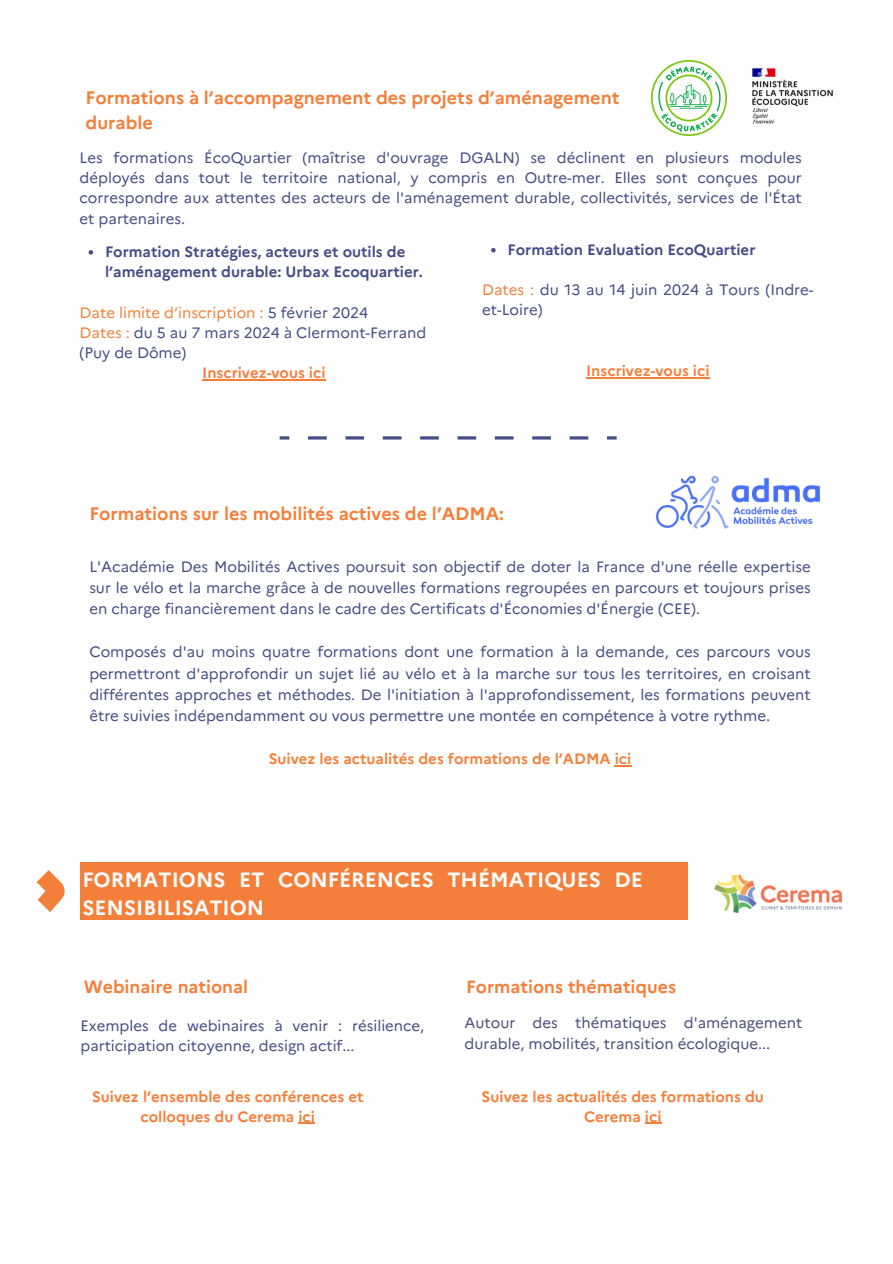
<style>
.page{position:relative;width:893px;height:1264px;background:#fff}
.page>*{position:absolute;margin:0;border:0;box-sizing:border-box;transform-origin:0 0}
.t1{font:700 20.7px/28.2px "Marianne";color:#fff}
.t2{font:700 18px/24.8px "Marianne";color:#f47f3b}
.t3{font:700 17.7px "Marianne";color:#f47f3b}
.t4{font:15px/20.2px "Marianne";color:#454d85}
.t5{font:700 15px/20.2px "Marianne";color:#454d85}
.t6{font:700 15px/20.2px "Marianne";color:#f57f3b;text-align:center}
.t7{font:700 15px "Marianne";color:#f47f3b}
.t8{font:15px/20.2px "Marianne";color:#494e7b}
.s1{color:#f47f3b}
.s2{color:#f57f3b}
</style>
<div class="page">
<img style="left:651px;top:60px;width:75px;height:76px">
<img style="left:656px;top:475px;width:164px;height:54px">
<svg style="left:279px;top:436px;width:337px;height:3px"></svg>
<img style="left:752px;top:68px;width:81px;height:56px">
<svg style="left:89px;top:250px;width:4px;height:4px"></svg>
<hr style="left:202px;top:379px;width:123px;height:1px;background:#f47f3b">
<svg style="left:491px;top:248px;width:4px;height:4px"></svg>
<hr style="left:586px;top:377px;width:123px;height:1px;background:#f47f3b">
<svg style="left:614px;top:765px;width:17px;height:1px"></svg>
<img style="left:714px;top:875px;width:127px;height:37px">
<svg style="left:37px;top:870px;width:28px;height:42px"></svg>
<div style="left:80px;top:862px;width:608px;height:58px;background:#f47f3b"></div>
<svg style="left:298px;top:1122px;width:17px;height:1px"></svg>
<svg style="left:645px;top:1122px;width:16px;height:1px"></svg>
<p class="t2" style="left:86px;top:85px;width:535px">Formations à l’accompagnement des projets d’aménagement durable</p>
<p class="t4" style="left:80px;top:147px;width:723px;text-align:justify">Les formations ÉcoQuartier (maîtrise d'ouvrage DGALN) se déclinent en plusieurs modules déployés dans tout le territoire national, y compris en Outre-mer. Elles sont conçues pour correspondre aux attentes des acteurs de l'aménagement durable, collectivités, services de l'État et partenaires.</p>
<p class="t5" style="left:105px;top:241px;width:319px">Formation Stratégies, acteurs et outils de l’aménagement durable: Urbax Ecoquartier.</p>
<p class="t4" style="left:80px;top:302px;width:348px"><span class="s1">Date limite d’inscription</span> <span class="s2">:</span> 5 février 2024<br><span class="s1">Dates</span> <span class="s2">:</span> du 5 au 7 mars 2024 à Clermont-Ferrand (Puy de Dôme)</p>
<p class="t7" style="left:202px;top:364px;width:125px">Inscrivez-vous ici</p>
<p class="t5" style="left:507px;top:239px;width:249px">Formation Evaluation EcoQuartier</p>
<p class="t4" style="left:482px;top:280px;width:333px"><span class="s1">Dates</span> <span class="s2">:</span> du 13 au 14 juin 2024 à Tours (Indre&shy;et-Loire)</p>
<p class="t7" style="left:586px;top:362px;width:125px">Inscrivez-vous ici</p>
<p class="t2" style="left:89px;top:501px;width:416px">Formations sur les mobilités actives de l’ADMA:</p>
<p class="t4" style="left:89px;top:555px;width:723px;line-height:21.3px;text-align:justify">L'Académie Des Mobilités Actives poursuit son objectif de doter la France d'une réelle expertise sur le vélo et la marche grâce à de nouvelles formations regroupées en parcours et toujours prises en charge financièrement dans le cadre des Certificats d'Économies d'Énergie (CEE).</p>
<p class="t4" style="left:89px;top:641px;width:723px;line-height:21.3px;text-align:justify">Composés d'au moins quatre formations dont une formation à la demande, ces parcours vous permettront d'approfondir un sujet lié au vélo et à la marche sur tous les territoires, en croisant différentes approches et méthodes. De l'initiation à l'approfondissement, les formations peuvent être suivies indépendamment ou vous permettre une montée en compétence à votre rythme.</p>
<p class="t7" style="left:269px;top:749px;width:364px">Suivez les actualités des formations de l’ADMA ici</p>
<h1 class="t1" style="left:82px;top:865px;width:562px">FORMATIONS ET CONFÉRENCES THÉMATIQUES DE<br>SENSIBILISATION</h1>
<p class="t3" style="left:84px;top:976px;width:166px">Webinaire national</p>
<p class="t3" style="left:466px;top:976px;width:211px">Formations thématiques</p>
<p class="t4" style="left:80px;top:1015px;width:345px">Exemples de webinaires à venir : résilience, participation citoyenne, design actif...</p>
<p class="t8" style="left:464px;top:1012px;width:339px">Autour des thématiques d'aménagement durable, mobilités, transition écologique...</p>
<p class="t6" style="left:92px;top:1086px;width:273px">Suivez l’ensemble des conférences et colloques du Cerema ici</p>
<p class="t6" style="left:481px;top:1086px;width:284px">Suivez les actualités des formations du<br>Cerema ici</p>
</div>
